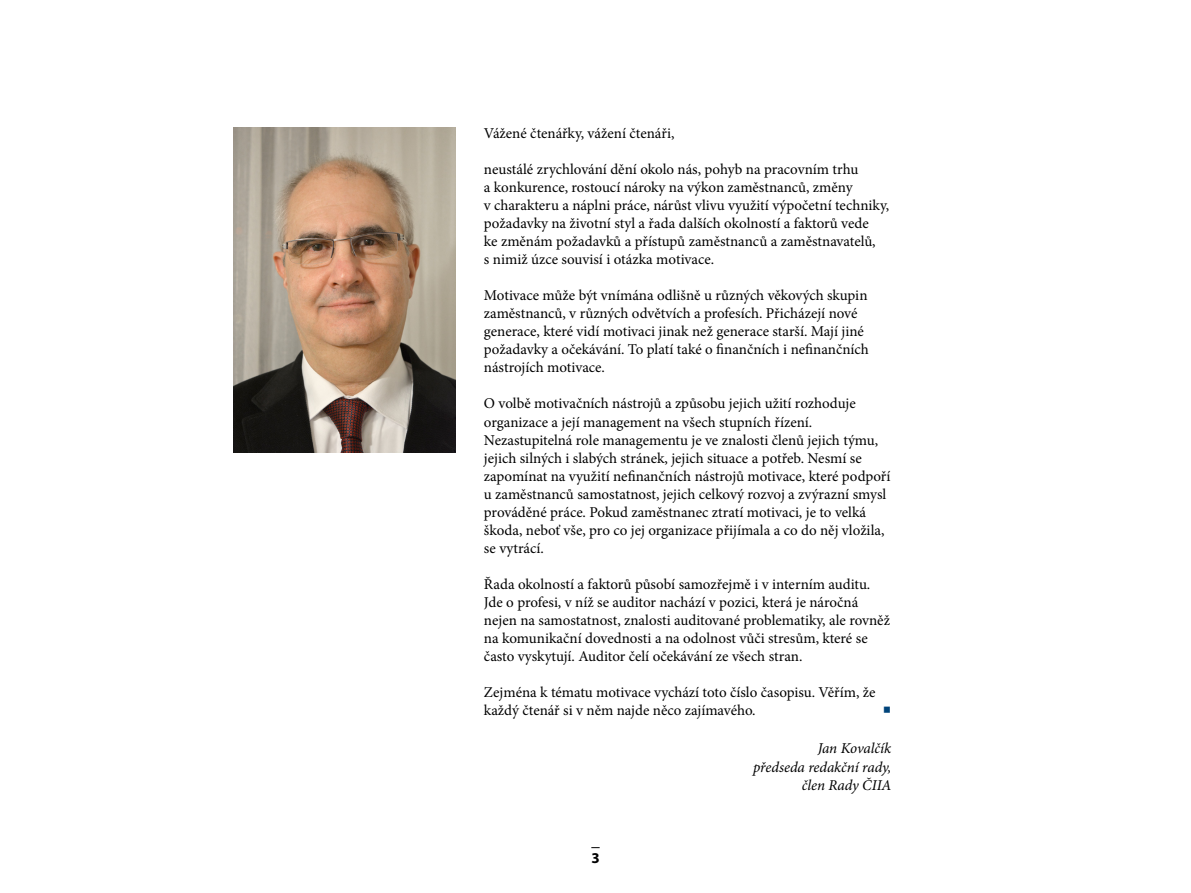
<style>
.page{position:relative;width:1191px;height:893px;background:#fff}
.page>*{position:absolute;margin:0;border:0;box-sizing:border-box;transform-origin:0 0}
.t1{font:21px "Minion Pro";color:#00447a}
.t2{font:15px/18px "Minion Pro";color:#000}
.t3{font:italic 15px/18.8px "Minion Pro";letter-spacing:-.005em;color:#000;text-align:right}
.t4{font:700 15px "Myriad Pro";color:#000}
</style>
<div class="page">
<img style="left:234px;top:128px;width:221px;height:325px">
<p class="t2" style="left:484px;top:125px;width:192px">Vážené čtenářky, vážení čtenáři,</p>
<p class="t2" style="left:484px;top:161px;width:407px">neustálé zrychlování dění okolo nás, pohyb na pracovním trhu<br>a konkurence, rostoucí nároky na výkon zaměstnanců, změny<br>v charakteru a náplni práce, nárůst vlivu využití výpočetní techniky, požadavky na životní styl a řada dalších okolností a faktorů vede<br>ke změnám požadavků a přístupů zaměstnanců a zaměstnavatelů,<br>s nimiž úzce souvisí i otázka motivace.</p>
<p class="t2" style="left:484px;top:287px;width:386px">Motivace může být vnímána odlišně u různých věkových skupin zaměstnanců, v různých odvětvích a profesích. Přicházejí nové generace, které vidí motivaci jinak než generace starší. Mají jiné požadavky a očekávání. To platí také o finančních i nefinančních nástrojích motivace.</p>
<p class="t2" style="left:484px;top:395px;width:408px">O volbě motivačních nástrojů a způsobu jejich užití rozhoduje organizace a její management na všech stupních řízení.<br>Nezastupitelná role managementu je ve znalosti členů jejich týmu, jejich silných i slabých stránek, jejich situace a potřeb. Nesmí se zapomínat na využití nefinančních nástrojů motivace, které podpoří u zaměstnanců samostatnost, jejich celkový rozvoj a zvýrazní smysl prováděné práce. Pokud zaměstnanec ztratí motivaci, je to velká škoda, neboť vše, pro co jej organizace přijímala a co do něj vložila, se vytrácí.</p>
<p class="t2" style="left:484px;top:575px;width:407px">Řada okolností a faktorů působí samozřejmě i v interním auditu.<br>Jde o profesi, v níž se auditor nachází v pozici, která je náročná nejen na samostatnost, znalosti auditované problematiky, ale rovněž na komunikační dovednosti a na odolnost vůči stresům, které se často vyskytují. Auditor čelí očekávání ze všech stran.</p>
<p class="t2" style="left:484px;top:682px;width:393px;line-height:18.8px">Zejména k tématu motivace vychází toto číslo časopisu. Věřím, že každý čtenář si v něm najde něco zajímavého.</p>
<h1 class="t1" style="left:882px;top:694px;width:10px">■</h1>
<p class="t3" style="left:753px;top:739px;width:140px">Jan Kovalčík<br>předseda redakční rady, člen Rady ČIIA</p>
<p class="t4" style="left:591px;top:848px;width:10px">3</p>
</div>
